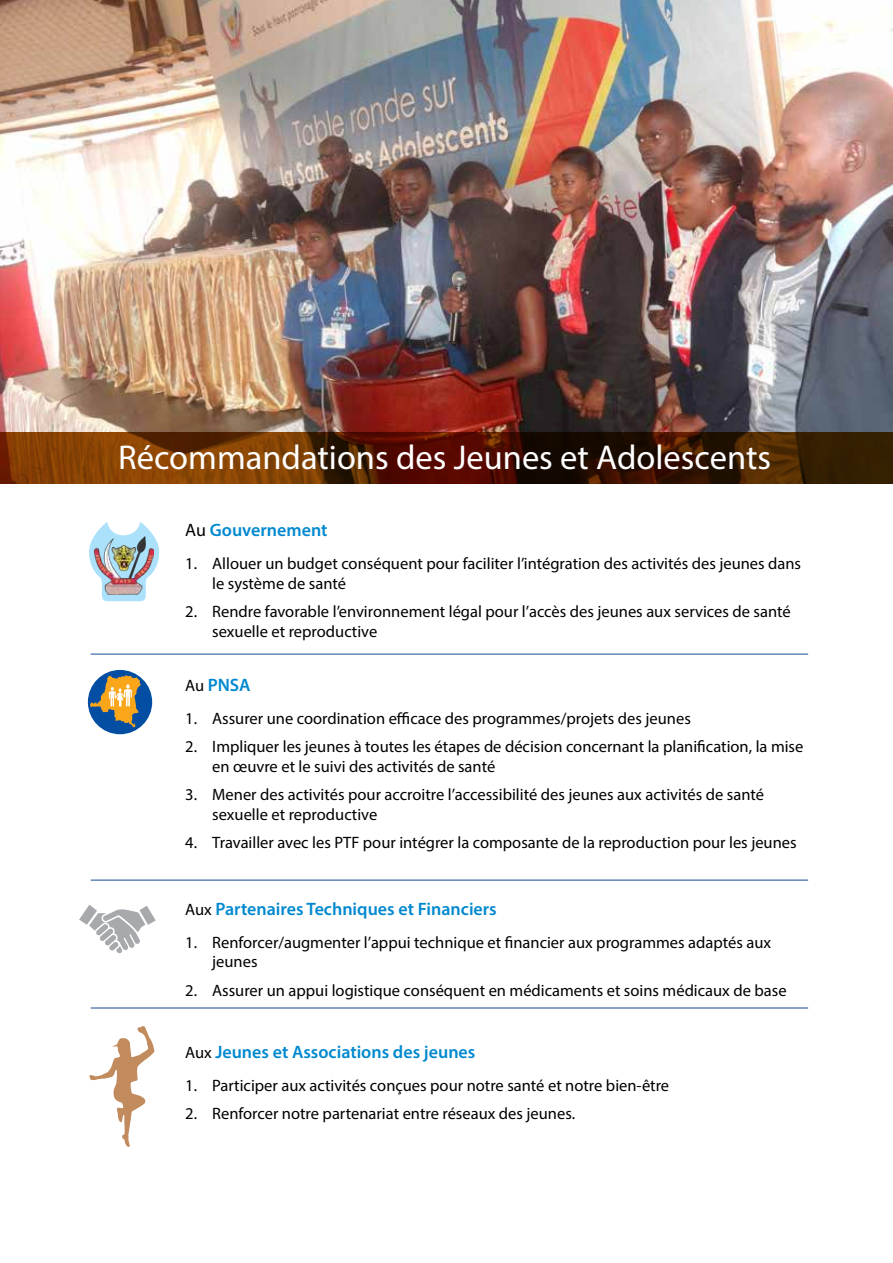
<style>
.page{position:relative;width:893px;height:1263px;background:#fff}
.page>*{position:absolute;margin:0;border:0;box-sizing:border-box;transform-origin:0 0}
.t1{font:34.5px "Myriad Pro";color:#fff}
.t2{font:600 18px "Myriad Pro";color:#0089cf}
.t3{font:16.5px/19.8px "Myriad Pro";color:#000}
.s1{font-weight:400;color:#000}
.s2{font-weight:400;font-size:16.5px;color:#000}
</style>
<div class="page">
<img style="left:0;top:0;width:893px;height:432px">
<svg style="left:0;top:432px;width:893px;height:52px;background:#542302"></svg>
<svg style="left:89px;top:522px;width:71px;height:79px"></svg>
<img style="left:94px;top:537px;width:60px;height:57px">
<div style="left:88px;top:670px;width:64px;height:64px;background:#034ea2;border-radius:50%"></div>
<svg style="left:90px;top:675px;width:51px;height:52px"></svg>
<svg style="left:89px;top:1026px;width:66px;height:121px"></svg>
<svg style="left:79px;top:905px;width:77px;height:49px"></svg>
<hr style="left:91px;top:654px;width:717px;height:1px;background:#184894">
<hr style="left:91px;top:880px;width:717px;height:1px;background:#184894">
<hr style="left:91px;top:1008px;width:717px;height:1px;background:#184894">
<h1 class="t1" style="left:118px;top:436px;width:655px">Récommandations des Jeunes et Adolescents</h1>
<p class="t2" style="left:185px;top:519px;width:144px"><span class="s1">Au</span> Gouvernement</p>
<p class="t3" style="left:212px;top:553px;width:590px;text-indent:-27px">1. Allouer un budget conséquent pour faciliter l’intégration des activités des jeunes dans le système de santé</p>
<p class="t3" style="left:212px;top:601px;width:580px;text-indent:-27px">2. Rendre favorable l’environnement légal pour l’accès des jeunes aux services de santé sexuelle et reproductive</p>
<p class="t2" style="left:185px;top:674px;width:67px"><span class="s2">Au</span> PNSA</p>
<p class="t3" style="left:185px;top:708px;width:507px">1. Assurer une coordination efficace des programmes/projets des jeunes</p>
<p class="t3" style="left:212px;top:736px;width:593px;text-indent:-27px">2. Impliquer les jeunes à toutes les étapes de décision concernant la planification, la mise en œuvre et le suivi des activités de santé</p>
<p class="t3" style="left:212px;top:784px;width:553px;text-indent:-27px">3. Mener des activités pour accroitre l’accessibilité des jeunes aux activités de santé sexuelle et reproductive</p>
<p class="t3" style="left:185px;top:832px;width:613px">4. Travailler avec les PTF pour intégrer la composante de la reproduction pour les jeunes</p>
<p class="t2" style="left:185px;top:898px;width:313px"><span class="s2">Aux</span> Partenaires Techniques et Financiers</p>
<p class="t3" style="left:212px;top:932px;width:560px;text-indent:-27px">1. Renforcer/augmenter l’appui technique et financier aux programmes adaptés aux jeunes</p>
<p class="t3" style="left:185px;top:980px;width:603px">2. Assurer un appui logistique conséquent en médicaments et soins médicaux de base</p>
<p class="t2" style="left:185px;top:1041px;width:292px"><span class="s2">Aux</span> Jeunes et Associations des jeunes</p>
<p class="t3" style="left:185px;top:1075px;width:485px">1. Participer aux activités conçues pour notre santé et notre bien-être</p>
<p class="t3" style="left:185px;top:1103px;width:391px">2. Renforcer notre partenariat entre réseaux des jeunes.</p>
</div>
